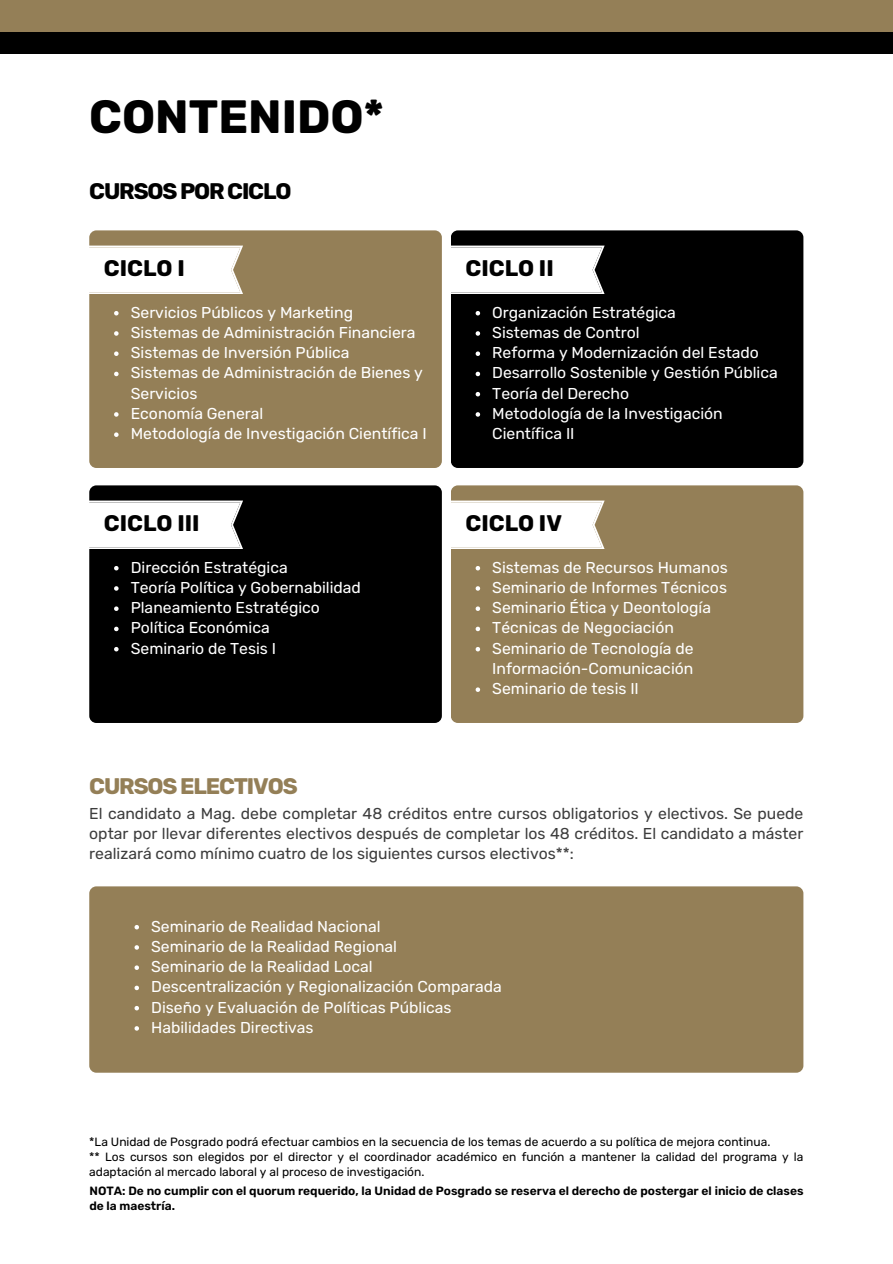
<style>
.page{position:relative;width:893px;height:1264px;background:#fff}
.page>*{position:absolute;margin:0;border:0;box-sizing:border-box;transform-origin:0 0}
.t1{font:700 46.5px "Rubik";color:#000}
.t2{font:700 22.5px "Rubik";color:#000}
.t3{font:700 22.5px "Rubik";letter-spacing:-.05em;color:#947f57}
.t4{font:700 22.5px "Rubik";letter-spacing:-.05em;color:#000}
.t5{font:15.75px/20.2px "Rubik";color:#fff}
.t6{font:15.75px/20.2px "Rubik";color:#3d3d3d;text-align:justify}
.t7{font:12px/15px "Rubik";color:#000}
.t8{font:600 12px/15px "Rubik";color:#000}
</style>
<div class="page">
<div style="left:89px;top:230px;width:353px;height:238px;background:#947f57;border-radius:7px"></div>
<svg style="left:89px;top:245px;width:154px;height:49px;background:#f9f8f5"></svg>
<svg style="left:114px;top:311px;width:5px;height:4px"></svg>
<svg style="left:114px;top:331px;width:5px;height:5px"></svg>
<svg style="left:114px;top:351px;width:5px;height:5px"></svg>
<svg style="left:114px;top:372px;width:5px;height:4px"></svg>
<svg style="left:114px;top:412px;width:5px;height:4px"></svg>
<svg style="left:114px;top:432px;width:5px;height:5px"></svg>
<div style="left:89px;top:485px;width:353px;height:238px;background:#000;border-radius:7px"></div>
<svg style="left:89px;top:500px;width:154px;height:49px;background:#f1f1f1"></svg>
<svg style="left:114px;top:566px;width:5px;height:4px"></svg>
<svg style="left:114px;top:586px;width:5px;height:4px"></svg>
<svg style="left:114px;top:606px;width:5px;height:5px"></svg>
<svg style="left:114px;top:626px;width:5px;height:5px"></svg>
<svg style="left:114px;top:647px;width:5px;height:4px"></svg>
<div style="left:451px;top:230px;width:352px;height:238px;background:#000;border-radius:7px"></div>
<svg style="left:451px;top:245px;width:153px;height:49px;background:#f1f1f1"></svg>
<svg style="left:475px;top:311px;width:5px;height:4px"></svg>
<svg style="left:475px;top:331px;width:5px;height:5px"></svg>
<svg style="left:475px;top:351px;width:5px;height:5px"></svg>
<svg style="left:475px;top:372px;width:5px;height:4px"></svg>
<svg style="left:475px;top:392px;width:5px;height:4px"></svg>
<svg style="left:475px;top:412px;width:5px;height:4px"></svg>
<div style="left:451px;top:485px;width:352px;height:238px;background:#947f57;border-radius:7px"></div>
<svg style="left:451px;top:500px;width:153px;height:49px;background:#f9f8f6"></svg>
<svg style="left:475px;top:566px;width:5px;height:4px"></svg>
<svg style="left:475px;top:586px;width:5px;height:4px"></svg>
<svg style="left:475px;top:606px;width:5px;height:5px"></svg>
<svg style="left:475px;top:626px;width:5px;height:5px"></svg>
<svg style="left:475px;top:647px;width:5px;height:4px"></svg>
<svg style="left:475px;top:687px;width:5px;height:5px"></svg>
<div style="left:89px;top:886px;width:714px;height:186px;background:#947f57;border-radius:7px"></div>
<svg style="left:134px;top:925px;width:5px;height:4px"></svg>
<svg style="left:134px;top:945px;width:5px;height:4px"></svg>
<svg style="left:134px;top:965px;width:5px;height:4px"></svg>
<svg style="left:134px;top:985px;width:5px;height:5px"></svg>
<svg style="left:134px;top:1006px;width:5px;height:4px"></svg>
<svg style="left:134px;top:1026px;width:5px;height:4px"></svg>
<div style="left:0;top:0;width:892px;height:54px;background:#000"></div>
<div style="left:0;top:0;width:892px;height:31px;background:#947f57"></div>
<p class="t1" style="left:89px;top:89px;width:296px">CONTENIDO*</p>
<p class="t4" style="left:89px;top:178px;width:204px">CURSOS POR CICLO</p>
<p class="t2" style="left:104px;top:255px;width:82px">CICLO I</p>
<p class="t5" style="left:131px;top:302px;width:224px">Servicios Públicos y Marketing</p>
<p class="t5" style="left:131px;top:322px;width:286px">Sistemas de Administración Financiera</p>
<p class="t5" style="left:131px;top:343px;width:220px">Sistemas de Inversión Pública</p>
<p class="t5" style="left:131px;top:363px;width:294px">Sistemas de Administración de Bienes y<br>Servicios</p>
<p class="t5" style="left:131px;top:403px;width:134px">Economía General</p>
<p class="t5" style="left:131px;top:423px;width:297px">Metodología de Investigación Científica I</p>
<p class="t2" style="left:104px;top:510px;width:97px">CICLO III</p>
<p class="t5" style="left:131px;top:557px;width:158px">Dirección Estratégica</p>
<p class="t5" style="left:131px;top:577px;width:232px">Teoría Política y Gobernabilidad</p>
<p class="t5" style="left:131px;top:597px;width:191px">Planeamiento Estratégico</p>
<p class="t5" style="left:131px;top:618px;width:140px">Política Económica</p>
<p class="t5" style="left:131px;top:638px;width:147px">Seminario de Tesis I</p>
<p class="t2" style="left:465px;top:255px;width:90px">CICLO II</p>
<p class="t5" style="left:492px;top:302px;width:185px">Organización Estratégica</p>
<p class="t5" style="left:492px;top:322px;width:149px">Sistemas de Control</p>
<p class="t5" style="left:492px;top:343px;width:268px">Reforma y Modernización del Estado</p>
<p class="t5" style="left:492px;top:363px;width:287px">Desarrollo Sostenible y Gestión Pública</p>
<p class="t5" style="left:492px;top:383px;width:138px">Teoría del Derecho</p>
<p class="t5" style="left:492px;top:403px;width:232px">Metodología de la Investigación<br>Científica II</p>
<p class="t2" style="left:465px;top:510px;width:98px">CICLO IV</p>
<p class="t5" style="left:492px;top:557px;width:237px">Sistemas de Recursos Humanos</p>
<p class="t5" style="left:492px;top:577px;width:236px">Seminario de Informes Técnicos</p>
<p class="t5" style="left:492px;top:597px;width:220px">Seminario Ética y Deontología</p>
<p class="t5" style="left:492px;top:618px;width:183px">Técnicas de Negociación</p>
<p class="t5" style="left:492px;top:638px;width:203px">Seminario de Tecnología de<br>Información-Comunicación</p>
<p class="t5" style="left:492px;top:678px;width:148px">Seminario de tesis II</p>
<p class="t3" style="left:89px;top:773px;width:210px">CURSOS ELECTIVOS</p>
<p class="t6" style="left:89px;top:803px;width:715px">El candidato a Mag. debe completar 48 créditos entre cursos obligatorios y electivos. Se puede optar por llevar diferentes electivos después de completar los 48 créditos. El candidato a máster realizará como mínimo cuatro de los siguientes cursos electivos**:</p>
<p class="t5" style="left:151px;top:916px;width:231px">Seminario de Realidad Nacional</p>
<p class="t5" style="left:151px;top:936px;width:247px">Seminario de la Realidad Regional</p>
<p class="t5" style="left:151px;top:956px;width:223px">Seminario de la Realidad Local</p>
<p class="t5" style="left:151px;top:976px;width:352px">Descentralización y Regionalización Comparada</p>
<p class="t5" style="left:151px;top:997px;width:302px">Diseño y Evaluación de Políticas Públicas</p>
<p class="t5" style="left:151px;top:1017px;width:164px">Habilidades Directivas</p>
<p class="t7" style="left:89px;top:1134px;width:682px">*La Unidad de Posgrado podrá efectuar cambios en la secuencia de los temas de acuerdo a su política de mejora continua.</p>
<p class="t8" style="left:89px;top:1183px;width:715px">NOTA: De no cumplir con el quorum requerido, la Unidad de Posgrado se reserva el derecho de postergar el inicio de clases de la maestría.</p>
<p class="t7" style="left:89px;top:1149px;width:715px">** Los cursos son elegidos por el director y el coordinador académico en función a mantener la calidad del programa y la adaptación al mercado laboral y al proceso de investigación.</p>
</div>
